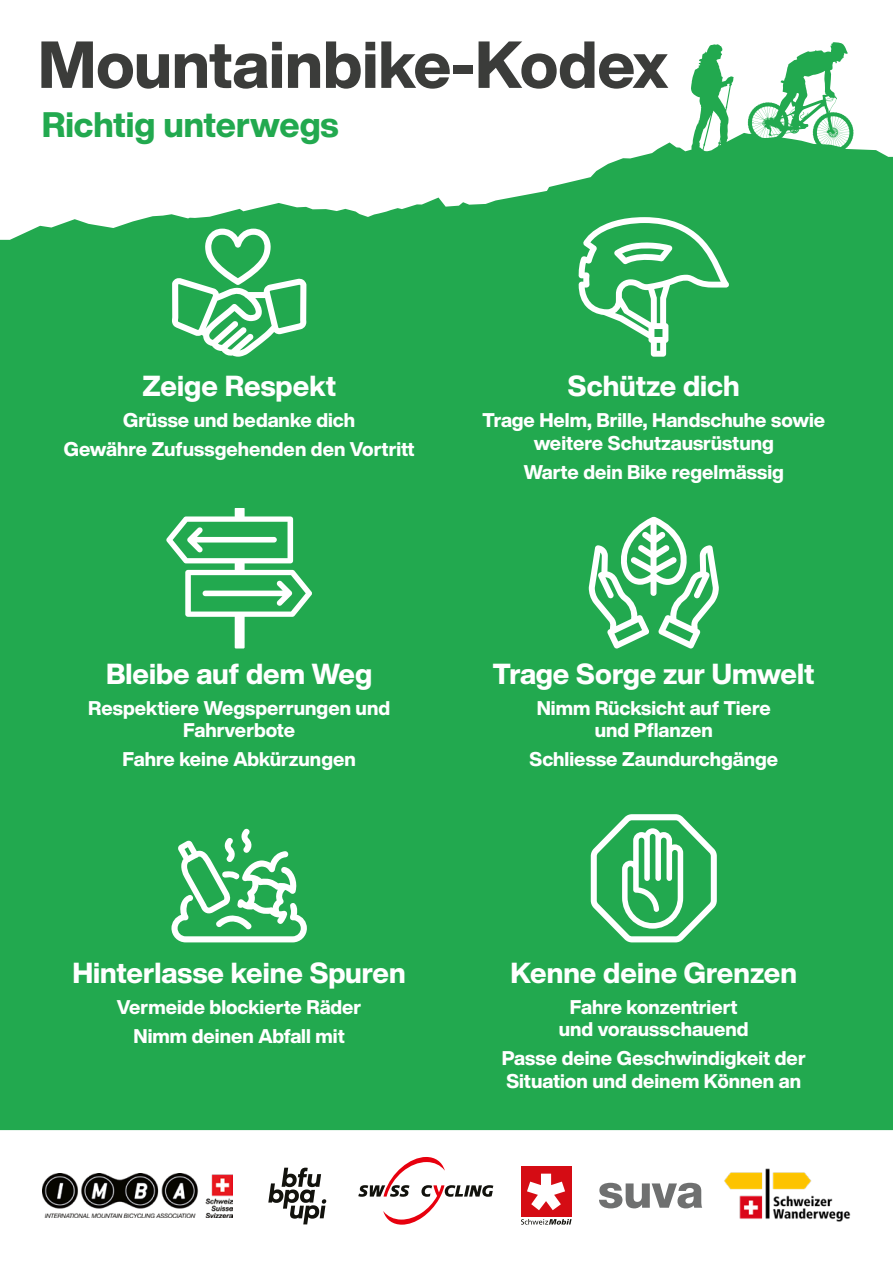
<style>
.page{position:relative;width:893px;height:1263px;background:#fff}
.page>*{position:absolute;margin:0;border:0;box-sizing:border-box;transform-origin:0 0}
.t1{font:800 65.25px "Helvetica Now Display";color:#3b3c3a}
.t2{font:800 34.8px "Helvetica Now Display";color:#22a94f}
.t3{font:800 28.5px "Helvetica Now Display";color:#fff}
.t4{font:800 19.5px/22.5px "Helvetica Now Display";color:#fff;text-align:center}
</style>
<div class="page">
<div style="left:0;top:133px;width:893px;height:997px;background:#22a94f"></div>
<svg style="left:748px;top:42px;width:106px;height:111px"></svg>
<svg style="left:691px;top:44px;width:46px;height:115px"></svg>
<svg style="left:268px;top:1167px;width:58px;height:57px"></svg>
<div style="left:521px;top:1166px;width:50px;height:51px;background:#d50c14"></div>
<svg style="left:527px;top:1173px;width:38px;height:37px"></svg>
<svg style="left:521px;top:1219px;width:51px;height:6px"></svg>
<img style="left:43px;top:1173px;width:190px;height:45px">
<img style="left:724px;top:1168px;width:127px;height:54px">
<svg style="left:599px;top:1183px;width:103px;height:25px"></svg>
<svg style="left:358px;top:1157px;width:135px;height:68px"></svg>
<svg style="left:172px;top:229px;width:134px;height:128px"></svg>
<svg style="left:579px;top:217px;width:150px;height:140px"></svg>
<div style="left:235px;top:508px;width:10px;height:11px;background:#fff"></div>
<div style="left:235px;top:562px;width:10px;height:11px;background:#fff"></div>
<div style="left:235px;top:614px;width:10px;height:34px;background:#fff"></div>
<svg style="left:185px;top:570px;width:127px;height:47px"></svg>
<svg style="left:166px;top:516px;width:127px;height:47px"></svg>
<svg style="left:589px;top:517px;width:130px;height:131px"></svg>
<svg style="left:171px;top:829px;width:136px;height:113px"></svg>
<svg style="left:591px;top:814px;width:126px;height:128px"></svg>
<h1 class="t1" style="left:38px;top:19px;width:632px">Mountainbike-Kodex</h1>
<h2 class="t2" style="left:42px;top:100px;width:299px">Richtig unterwegs</h2>
<h3 class="t3" style="left:142px;top:366px;width:195px">Zeige Respekt</h3>
<p class="t4" style="left:64px;top:406px;width:352px;line-height:29px">Grüsse und bedanke dich<br>Gewähre Zufussgehenden den Vortritt</p>
<h3 class="t3" style="left:568px;top:366px;width:173px">Schütze dich</h3>
<p class="t4" style="left:482px;top:409px;width:344px">Trage Helm, Brille, Handschuhe sowie weitere Schutzausrüstung</p>
<p class="t4" style="left:524px;top:461px;width:262px">Warte dein Bike regelmässig</p>
<h3 class="t3" style="left:106px;top:654px;width:268px">Bleibe auf dem Weg</h3>
<p class="t4" style="left:88px;top:696px;width:303px">Respektiere Wegsperrungen und<br>Fahrverbote</p>
<p class="t4" style="left:123px;top:748px;width:235px">Fahre keine Abkürzungen</p>
<h3 class="t3" style="left:493px;top:654px;width:323px">Trage Sorge zur Umwelt</h3>
<p class="t4" style="left:537px;top:696px;width:235px">Nimm Rücksicht auf Tiere und Pflanzen</p>
<p class="t4" style="left:529px;top:748px;width:250px">Schliesse Zaundurchgänge</p>
<h3 class="t3" style="left:73px;top:953px;width:335px">Hinterlasse keine Spuren</h3>
<p class="t4" style="left:117px;top:992px;width:246px;line-height:29px">Vermeide blockierte Räder<br>Nimm deinen Abfall mit</p>
<h3 class="t3" style="left:510px;top:953px;width:288px">Kenne deine Grenzen</h3>
<p class="t4" style="left:559px;top:995px;width:191px">Fahre konzentriert und vorausschauend</p>
<p class="t4" style="left:502px;top:1047px;width:306px;text-align:left">Passe deine Geschwindigkeit der<br>Situation und deinem Können an</p>
</div>
